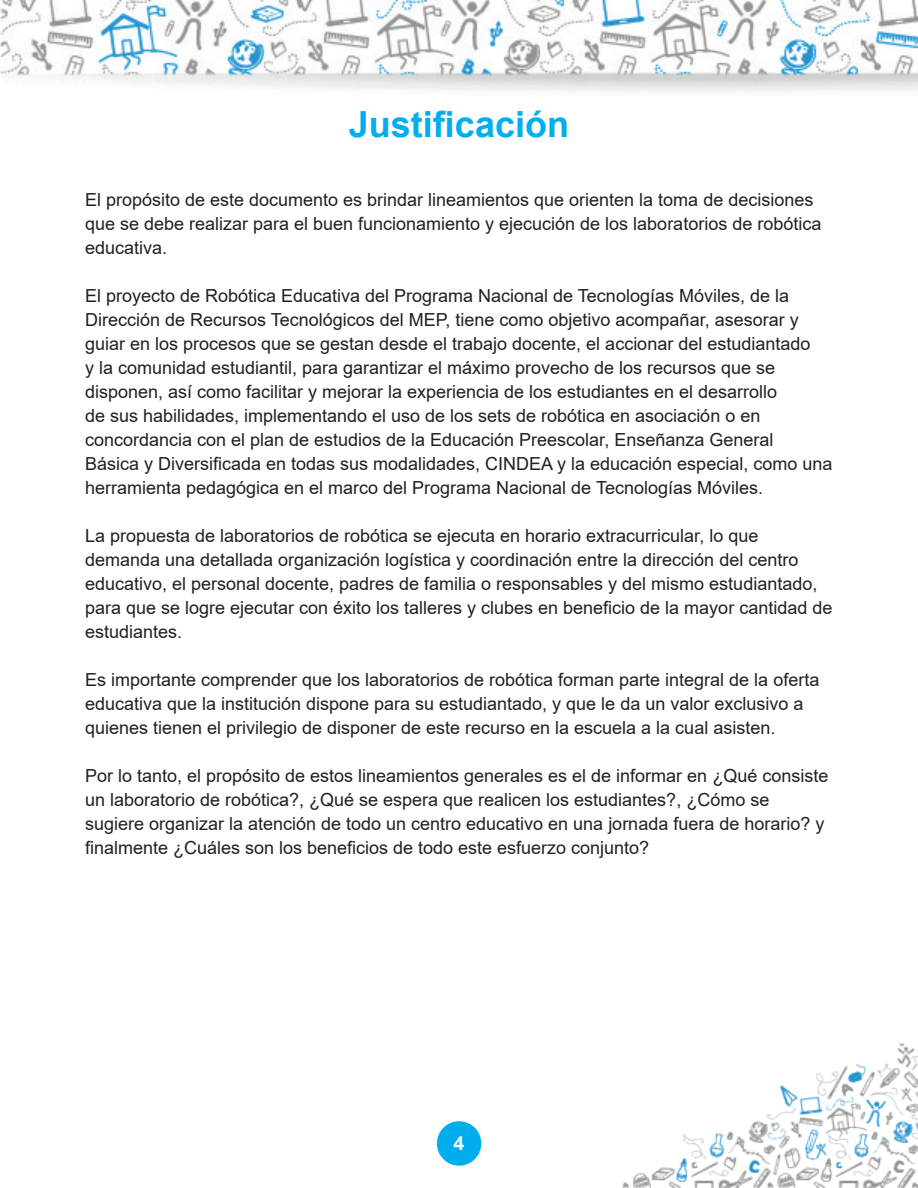
<style>
.page{position:relative;width:918px;height:1188px;background:#fff}
.page>*{position:absolute;margin:0;border:0;box-sizing:border-box;transform-origin:0 0}
.t1{font:700 36px "Arial";color:#00aeef}
.t2{font:700 19.5px "Arial";color:#fff}
.t3{font:18px/24px "Arial";color:#231f20}
</style>
<div class="page">
<img style="left:0;top:0;width:918px;height:1188px">
<div style="left:437px;top:1121px;width:44px;height:45px;background:#00aeef;border-radius:50%"></div>
<h1 class="t1" style="left:349px;top:99px;width:222px">Justificación</h1>
<p class="t3" style="left:85px;top:188px;width:738px">El propósito de este documento es brindar lineamientos que orienten la toma de decisiones que se debe realizar para el buen funcionamiento y ejecución de los laboratorios de robótica educativa.</p>
<p class="t3" style="left:85px;top:284px;width:749px">El proyecto de Robótica Educativa del Programa Nacional de Tecnologías Móviles, de la Dirección de Recursos Tecnológicos del MEP, tiene como objetivo acompañar, asesorar y guiar en los procesos que se gestan desde el trabajo docente, el accionar del estudiantado<br>y la comunidad estudiantil, para garantizar el máximo provecho de los recursos que se disponen, así como facilitar y mejorar la experiencia de los estudiantes en el desarrollo<br>de sus habilidades, implementando el uso de los sets de robótica en asociación o en concordancia con el plan de estudios de la Educación Preescolar, Enseñanza General<br>Básica y Diversificada en todas sus modalidades, CINDEA y la educación especial, como una herramienta pedagógica en el marco del Programa Nacional de Tecnologías Móviles.</p>
<p class="t3" style="left:85px;top:524px;width:749px">La propuesta de laboratorios de robótica se ejecuta en horario extracurricular, lo que demanda una detallada organización logística y coordinación entre la dirección del centro educativo, el personal docente, padres de familia o responsables y del mismo estudiantado, para que se logre ejecutar con éxito los talleres y clubes en beneficio de la mayor cantidad de estudiantes.</p>
<p class="t3" style="left:85px;top:668px;width:736px">Es importante comprender que los laboratorios de robótica forman parte integral de la oferta educativa que la institución dispone para su estudiantado, y que le da un valor exclusivo a quienes tienen el privilegio de disponer de este recurso en la escuela a la cual asisten.</p>
<p class="t3" style="left:85px;top:764px;width:745px">Por lo tanto, el propósito de estos lineamientos generales es el de informar en ¿Qué consiste un laboratorio de robótica?, ¿Qué se espera que realicen los estudiantes?, ¿Cómo se sugiere organizar la atención de todo un centro educativo en una jornada fuera de horario? y finalmente ¿Cuáles son los beneficios de todo este esfuerzo conjunto?</p>
<p class="t2" style="left:454px;top:1130px;width:12px">4</p>
</div>
